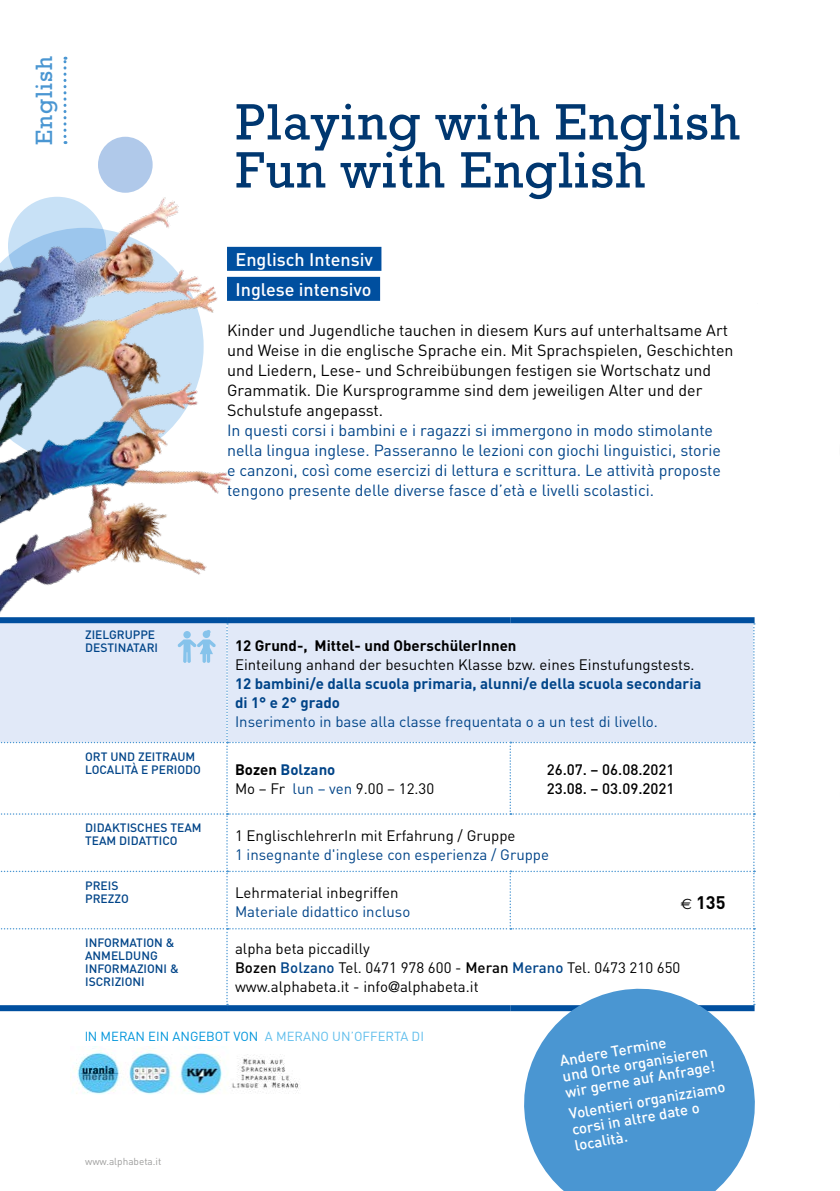
<style>
.page{position:relative;width:840px;height:1191px;background:#fff}
.page>*{position:absolute;margin:0;border:0;box-sizing:border-box;transform-origin:0 0}
.t1{font:52px/48px "Rockwell";letter-spacing:.02em;color:#003770}
.t2{font:24px "Rockwell";letter-spacing:.04em;color:#4a96d2}
.t3{font:500 18px/30px "DIN";color:#fff}
.t4{font:700 18px "DIN";color:#000}
.t5{font:16px/20px "DIN";color:#000}
.t6{font:16px/20px "DIN";color:#048}
.t7{font:15px/19px "DIN";color:#000}
.t8{font:15px "DIN";color:#048}
.t9{font:500 15px/16px "DIN";color:#fff}
.t10{font:700 15px/19px "DIN";color:#048}
.t11{font:700 15px "DIN";color:#000}
.t12{font:500 15px/19px "DIN";color:#000}
.t13{font:13px "DIN";color:#0095db}
.t14{font:500 12px/13px "DIN";color:#048}
.t15{font:10px "DIN";color:#9d9d9c}
.s1{font-weight:700}
.s2{font-weight:700;color:#048}
.s3{color:#048}
.s4{font-family:"Euro Sans";font-weight:400;font-size:15px}
.s5{font-weight:500}
.s6{font-weight:500;color:#048}
.s7{font-family:"Avenir"}
.s8{color:#60beec}
</style>
<div class="page">
<svg style="left:63px;top:57px;width:3px;height:87px"></svg>
<div style="left:227px;top:247px;width:154px;height:24px;background:#004f9f"></div>
<div style="left:227px;top:277px;width:153px;height:24px;background:#004f9f"></div>
<div style="left:98px;top:137px;width:54px;height:56px;background:#b0c9ea;border-radius:50%"></div>
<img style="left:74px;top:1046px;width:225px;height:48px">
<img style="left:0;top:185px;width:297px;height:428px">
<div style="left:0;top:617px;width:227px;height:6px;background:#004f9f"></div>
<div style="left:227px;top:617px;width:283px;height:6px;background:#004f9f"></div>
<div style="left:510px;top:617px;width:244px;height:6px;background:#004f9f"></div>
<div style="left:0;top:1005px;width:227px;height:6px;background:#004f9f"></div>
<div style="left:227px;top:1005px;width:283px;height:6px;background:#004f9f"></div>
<div style="left:510px;top:1005px;width:244px;height:6px;background:#004f9f"></div>
<svg style="left:0;top:623px;width:754px;height:382px"></svg>
<svg style="left:514px;top:979px;width:242px;height:212px;fill:#4a96d2"></svg>
<h2 class="t2" style="left:30px;top:145px;width:90px;rotate:-90deg">English</h2>
<h1 class="t1" style="left:235px;top:97px;width:505px">Playing with English<br>Fun with English</h1>
<p class="t3" style="left:235px;top:243px;width:139px">Englisch Intensiv<br>Inglese intensivo</p>
<p class="t5" style="left:227px;top:319px;width:508px">Kinder und Jugendliche tauchen in diesem Kurs auf unterhaltsame Art und Weise in die englische Sprache ein. Mit Sprachspielen, Geschichten und Liedern, Lese- und Schreibübungen festigen sie Wortschatz und Grammatik. Die Kursprogramme sind dem jeweiligen Alter und der Schulstufe angepasst.</p>
<p class="t6" style="left:227px;top:419px;width:495px">In questi corsi i bambini e i ragazzi si immergono in modo stimolante nella lingua inglese. Passeranno le lezioni con giochi linguistici, storie e canzoni, così come esercizi di lettura e scrittura. Le attività proposte tengono presente delle diverse fasce d’età e livelli scolastici.</p>
<p class="t14" style="left:85px;top:627px;width:74px">ZIELGRUPPE<br>DESTINATARI</p>
<p class="t11" style="left:235px;top:636px;width:283px">12 Grund-, Mittel- und OberschülerInnen</p>
<p class="t7" style="left:235px;top:655px;width:461px">Einteilung anhand der besuchten Klasse bzw. eines Einstufungstests.</p>
<p class="t10" style="left:235px;top:673px;width:467px">12 bambini/e dalla scuola primaria, alunni/e della scuola secondaria di 1° e 2° grado</p>
<p class="t8" style="left:235px;top:712px;width:424px">Inserimento in base alla classe frequentata o a un test di livello.</p>
<p class="t14" style="left:85px;top:749px;width:117px">ORT UND ZEITRAUM<br>LOCALITÀ E PERIODO</p>
<p class="t7" style="left:235px;top:760px;width:201px"><span class="s1">Bozen</span> <span class="s2">Bolzano<br></span>Mo – Fr <span class="s3">lun – ven</span> 9.00 – 12.30</p>
<p class="t12" style="left:546px;top:759px;width:129px">26.07. – 06.08.2021<br>23.08. – 03.09.2021</p>
<p class="t14" style="left:85px;top:821px;width:118px">DIDAKTISCHES TEAM<br>TEAM DIDATTICO</p>
<p class="t7" style="left:235px;top:825px;width:282px">1 EnglischlehrerIn mit Erfahrung / Gruppe</p>
<p class="t8" style="left:235px;top:845px;width:315px">1 insegnante d'inglese con esperienza / Gruppe</p>
<p class="t14" style="left:85px;top:878px;width:45px">PREIS<br>PREZZO</p>
<p class="t7" style="left:235px;top:883px;width:165px">Lehrmaterial inbegriffen</p>
<p class="t8" style="left:235px;top:902px;width:177px">Materiale didattico incluso</p>
<p class="t4" style="left:680px;top:890px;width:46px"><span class="s4">€</span> 135</p>
<p class="t14" style="left:85px;top:936px;width:95px">INFORMATION &amp;<br>ANMELDUNG<br>INFORMAZIONI &amp;<br>ISCRIZIONI</p>
<p class="t7" style="left:235px;top:939px;width:446px">alpha beta piccadilly<br><span class="s5">Bozen</span> <span class="s6">Bolzano</span> Tel. 0471 978 600 - <span class="s5">Meran</span> <span class="s6">Merano</span> Tel. 0473 210 650 www.alphabeta.it - info<span class="s7">@</span>alphabeta.it</p>
<p class="t13" style="left:84px;top:1028px;width:341px">IN MERAN EIN ANGEBOT VON <span class="s8">A MERANO UN’OFFERTA DI</span></p>
<p class="t15" style="left:85px;top:1155px;width:78px">www.alphabeta.it</p>
<p class="t9" style="left:558px;top:1052px;width:153px;rotate:-10deg">Andere Termine<br>und Orte organisieren wir gerne auf Anfrage!</p>
<p class="t9" style="left:567px;top:1105px;width:160px;rotate:-10deg">Volentieri organizziamo corsi in altre date o località.</p>
</div>
